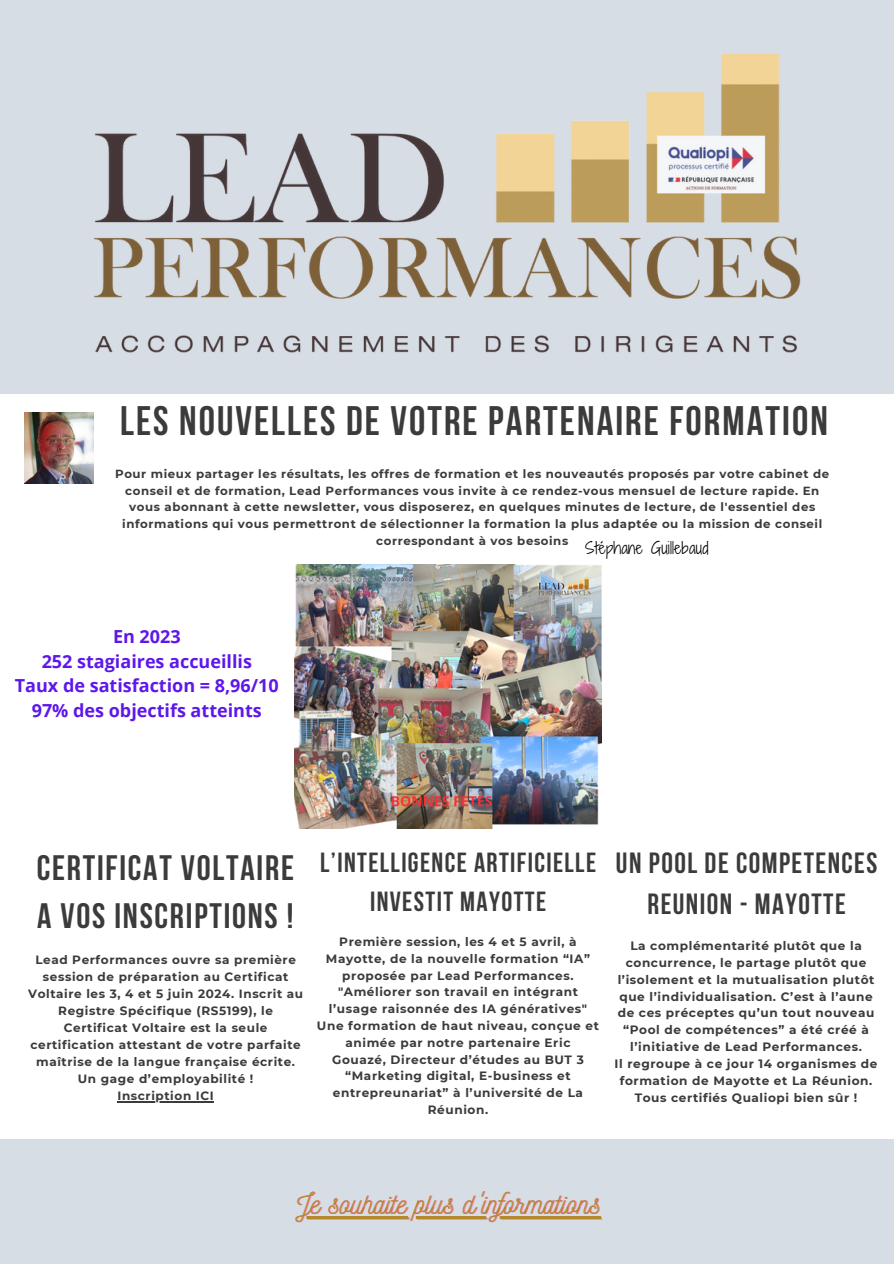
<style>
.page{position:relative;width:894px;height:1264px;background:#fff}
.page>*{position:absolute;margin:0;border:0;box-sizing:border-box;transform-origin:0 0}
.t1{font:700 41.1px "Bebas Neue";letter-spacing:.05em;color:#3b3b3b}
.t2{font:700 35.25px/48.3px "Bebas Neue";letter-spacing:.05em;color:#3b3b3b}
.t3{font:700 29.1px/40.5px "Bebas Neue";letter-spacing:.05em;color:#3b3b3b;text-align:center}
.t4{font:28.95px "Nickainley";color:#b5882e}
.t5{font:700 27.6px/38.2px "Bebas Neue";letter-spacing:.05em;color:#3b3b3b;text-align:center}
.t6{font:700 18px/24.8px "Open Sans";color:#5e17eb;text-align:center}
.t7{font:15.75px "Shadows Into Light Two";letter-spacing:.01em;color:#000}
.t8{font:700 12.15px/16.8px "Montserrat";letter-spacing:.05em;color:#3b3b3b;text-align:center}
.t9{font:700 12px/16.8px "Montserrat";letter-spacing:.05em;color:#3b3b3b;text-align:center}
.t10{font:700 11.7px/16.8px "Montserrat";letter-spacing:.05em;color:#3b3b3b;text-align:center}
.s1{color:rgb(255 56 115/.3)}
</style>
<div class="page">
<img style="left:0;top:0;width:893px;height:1263px">
<hr style="left:295px;top:1216px;width:44px;height:2px;background:#b5882e">
<hr style="left:339px;top:1216px;width:261px;height:2px;background:#b5882e">
<p class="t1" style="left:120px;top:404px;width:709px">LES NOUVELLES DE VOTRE PARTENAIRE FORMATION</p>
<h6 class="t10" style="left:115px;top:465px;width:715px">Pour mieux partager les résultats, les offres de formation et les nouveautés proposés par votre cabinet de conseil et de formation, Lead Performances vous invite à ce rendez-vous mensuel de lecture rapide. En vous abonnant à cette newsletter, vous disposerez, en quelques minutes de lecture, de l'essentiel des informations qui vous permettront de sélectionner la formation la plus adaptée ou la mission de conseil correspondant à vos besoins</h6>
<h4 class="t7" style="left:585px;top:536px;width:125px">Stéphane Guillebaud</h4>
<h3 class="t6" style="left:15px;top:623px;width:265px">En 2023<br>252 stagiaires accueillis<br>Taux de satisfaction = 8,96/10<br>97% des objectifs atteints</h3>
<h3 class="t2" style="left:37px;top:846px;width:258px">CERTIFICAT VOLTAIRE<br>A VOS INSCRIPTIONS !</h3>
<h5 class="t9" style="left:28px;top:951px;width:276px">Lead Performances ouvre sa première session de préparation au Certificat Voltaire les 3, 4 et 5 juin 2024. Inscrit au Registre Spécifique (RS5199), le Certificat Voltaire est la seule certification attestant de votre parfaite maîtrise de la langue française écrite.<br>Un gage d’employabilité !</h5>
<p class="t9" style="left:117px;top:1087px;width:98px">Inscription ICI</p>
<h3 class="t5" style="left:320px;top:846px;width:277px">L’INTELLIGENCE ARTIFICIELLE<br>INVESTIT MAYOTTE</h3>
<p class="t9" style="left:317px;top:933px;width:283px">Première session, les 4 et 5 avril, à Mayotte, de la nouvelle formation “IA” proposée par Lead Performances. "Améliorer son travail en intégrant l’usage raisonnée des IA génératives" Une formation de haut niveau, conçue et animée par notre partenaire Eric<br>Gouazé, Directeur d’études au BUT 3 “Marketing digital, E-business et entrepreunariat” à l’université de La Réunion.</p>
<h2 class="t3" style="left:615px;top:845px;width:263px">UN POOL DE COMPETENCES<br>REUNION - MAYOTTE</h2>
<p class="t8" style="left:617px;top:937px;width:258px">La complémentarité plutôt que la concurrence, le partage plutôt que l’isolement et la mutualisation plutôt que l’individualisation. C’est à l’aune de ces préceptes qu’un tout nouveau “Pool de compétences” a été créé à l’initiative de Lead Performances.</p>
<p class="t8" style="left:614px;top:1055px;width:264px">Il regroupe à ce jour 14 organismes de formation de Mayotte et La Réunion.<br>Tous certifiés Qualiopi bien sûr !</p>
<p class="t4" style="left:296px;top:1184px;width:305px"><span class="s1">Je s</span>ouhaite plus d'informations</p>
</div>
